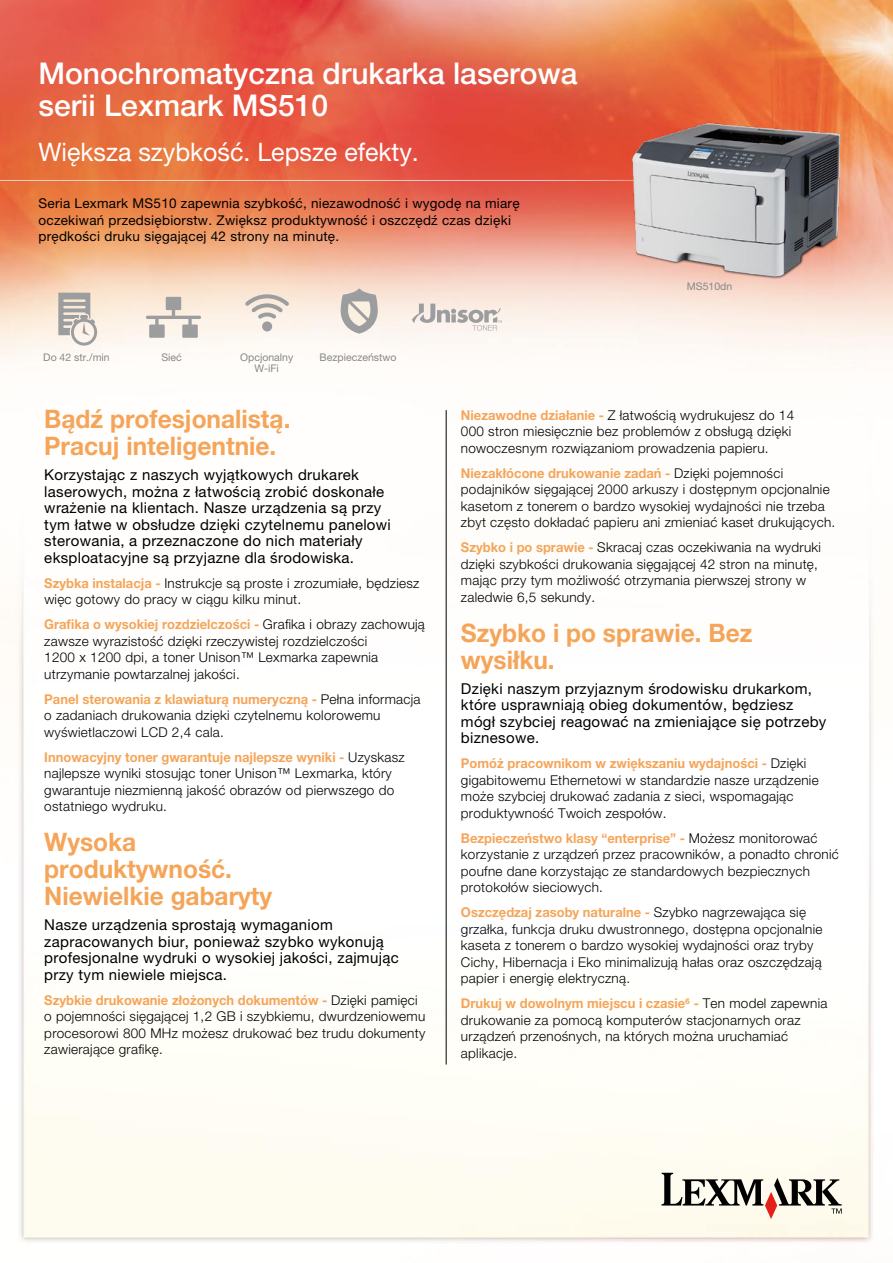
<style>
.page{position:relative;width:893px;height:1263px;background:#fff}
.page>*{position:absolute;margin:0;border:0;box-sizing:border-box;transform-origin:0 0}
.t1{font:500 30px/31.5px "Helvetica Neue LT Pro";color:#fff}
.t2{font:700 25.5px/27px "Helvetica Neue LT Pro";color:#f5a559;scale:.96 1}
.t3{font:25.5px "Helvetica Neue LT Pro";color:#fff}
.t4{font:15px/16.5px "Helvetica Neue LT Pro";letter-spacing:.02em;color:#000}
.t5{font:13.8px "Helvetica Neue LT Std";color:#9c9d9f}
.t6{font:300 13.5px/16.5px "Helvetica Neue LT Pro";letter-spacing:.02em;color:#000}
.t7{font:13.5px/16.5px "Helvetica Neue LT Pro";letter-spacing:.02em;color:#000}
.t8{font:10.5px/11.2px "Helvetica Neue LT Pro";color:#878889;text-align:center}
.s1{font-weight:700;color:#f5a559}
</style>
<div class="page">
<img style="left:0;top:0;width:893px;height:1243px">
<img style="left:0;top:177px;width:893px;height:22px">
<svg style="left:412px;top:304px;width:90px;height:27px"></svg>
<svg style="left:146px;top:297px;width:55px;height:41px"></svg>
<svg style="left:661px;top:1173px;width:181px;height:46px"></svg>
<img style="left:623px;top:113px;width:230px;height:168px">
<svg style="left:58px;top:293px;width:39px;height:53px"></svg>
<svg style="left:341px;top:288px;width:37px;height:46px"></svg>
<div style="left:262px;top:321px;width:10px;height:10px;background:#9c9d9f;border-radius:50%"></div>
<svg style="left:245px;top:294px;width:44px;height:25px"></svg>
<hr style="left:446px;top:410px;width:1px;height:654px;background:#000">
<h1 class="t1" style="left:38px;top:58px;width:541px">Monochromatyczna drukarka laserowa serii Lexmark MS510</h1>
<h2 class="t3" style="left:38px;top:136px;width:382px">Większa szybkość. Lepsze efekty.</h2>
<p class="t7" style="left:38px;top:195px;width:483px">Seria Lexmark MS510 zapewnia szybkość, niezawodność i wygodę na miarę oczekiwań przedsiębiorstw. Zwiększ produktywność i oszczędź czas dzięki prędkości druku sięgającej 42 strony na minutę.</p>
<p class="t8" style="left:43px;top:351px;width:68px">Do 42 str./min</p>
<p class="t8" style="left:161px;top:351px;width:22px">Sieć</p>
<p class="t8" style="left:320px;top:351px;width:78px">Bezpieczeństwo</p>
<p class="t8" style="left:240px;top:351px;width:55px">Opcjonalny<br>W-iFi</p>
<p class="t5" style="left:34px;top:351px;width:81px">Up to 35ppm</p>
<p class="t5" style="left:243px;top:351px;width:64px">Eco-mode</p>
<p class="t5" style="left:338px;top:351px;width:50px">Security</p>
<p class="t8" style="left:687px;top:281px;width:47px">MS510dn</p>
<h2 class="t2" style="left:44px;top:405px;width:258px">Bądź profesjonalistą.<br>Pracuj inteligentnie.</h2>
<p class="t4" style="left:44px;top:466px;width:348px">Korzystając z naszych wyjątkowych drukarek laserowych, można z łatwością zrobić doskonałe wrażenie na klientach. Nasze urządzenia są przy tym łatwe w obsłudze dzięki czytelnemu panelowi sterowania, a przeznaczone do nich materiały eksploatacyjne są przyjazne dla środowiska.</p>
<p class="t6" style="left:44px;top:574px;width:377px"><span class="s1">Szybka instalacja -</span> Instrukcje są proste i zrozumiałe, będziesz więc gotowy do pracy w ciągu kilku minut.</p>
<p class="t6" style="left:44px;top:616px;width:382px"><span class="s1">Grafika o wysokiej rozdzielczości -</span> Grafika i obrazy zachowują zawsze wyrazistość dzięki rzeczywistej rozdzielczości<br>1200 x 1200 dpi, a toner Unison™ Lexmarka zapewnia utrzymanie powtarzalnej jakości.</p>
<p class="t6" style="left:44px;top:690px;width:378px"><span class="s1">Panel sterowania z klawiaturą numeryczną -</span> Pełna informacja o zadaniach drukowania dzięki czytelnemu kolorowemu wyświetlaczowi LCD 2,4 cala.</p>
<p class="t6" style="left:44px;top:748px;width:362px"><span class="s1">Innowacyjny toner gwarantuje najlepsze wyniki -</span> Uzyskasz najlepsze wyniki stosując toner Unison™ Lexmarka, który gwarantuje niezmienną jakość obrazów od pierwszego do ostatniego wydruku.</p>
<h2 class="t2" style="left:44px;top:828px;width:239px">Wysoka produktywność.<br>Niewielkie gabaryty</h2>
<p class="t4" style="left:44px;top:916px;width:356px">Nasze urządzenia sprostają wymaganiom zapracowanych biur, ponieważ szybko wykonują profesjonalne wydruki o wysokiej jakości, zajmując przy tym niewiele miejsca.</p>
<p class="t6" style="left:44px;top:991px;width:382px"><span class="s1">Szybkie drukowanie złożonych dokumentów -</span> Dzięki pamięci o pojemności sięgającej 1,2 GB i szybkiemu, dwurdzeniowemu procesorowi 800 MHz możesz drukować bez trudu dokumenty zawierające grafikę.</p>
<p class="t6" style="left:461px;top:406px;width:335px"><span class="s1">Niezawodne działanie -</span> Z łatwością wydrukujesz do 14<br>000 stron miesięcznie bez problemów z obsługą dzięki nowoczesnym rozwiązaniom prowadzenia papieru.</p>
<p class="t6" style="left:461px;top:464px;width:376px"><span class="s1">Niezakłócone drukowanie zadań -</span> Dzięki pojemności podajników sięgającej 2000 arkuszy i dostępnym opcjonalnie kasetom z tonerem o bardzo wysokiej wydajności nie trzeba zbyt często dokładać papieru ani zmieniać kaset drukujących.</p>
<p class="t6" style="left:461px;top:539px;width:362px"><span class="s1">Szybko i po sprawie -</span> Skracaj czas oczekiwania na wydruki dzięki szybkości drukowania sięgającej 42 stron na minutę, mając przy tym możliwość otrzymania pierwszej strony w zaledwie 6,5 sekundy.</p>
<h2 class="t2" style="left:461px;top:618px;width:305px">Szybko i po sprawie. Bez wysiłku.</h2>
<p class="t4" style="left:461px;top:680px;width:367px">Dzięki naszym przyjaznym środowisku drukarkom, które usprawniają obieg dokumentów, będziesz mógł szybciej reagować na zmieniające się potrzeby biznesowe.</p>
<p class="t6" style="left:461px;top:755px;width:359px"><span class="s1">Pomóż pracownikom w zwiększaniu wydajności -</span> Dzięki gigabitowemu Ethernetowi w standardzie nasze urządzenie może szybciej drukować zadania z sieci, wspomagając produktywność Twoich zespołów.</p>
<p class="t6" style="left:461px;top:829px;width:379px"><span class="s1">Bezpieczeństwo klasy “enterprise” -</span> Możesz monitorować korzystanie z urządzeń przez pracowników, a ponadto chronić poufne dane korzystając ze standardowych bezpiecznych protokołów sieciowych.</p>
<p class="t6" style="left:461px;top:904px;width:363px"><span class="s1">Oszczędzaj zasoby naturalne -</span> Szybko nagrzewająca się grzałka, funkcja druku dwustronnego, dostępna opcjonalnie kaseta z tonerem o bardzo wysokiej wydajności oraz tryby Cichy, Hibernacja i Eko minimalizują hałas oraz oszczędzają papier i energię elektryczną.</p>
<p class="t6" style="left:461px;top:995px;width:368px"><span class="s1">Drukuj w dowolnym miejscu i czasie</span><sup>6</sup> <span class="s1">-</span> Ten model zapewnia drukowanie za pomocą komputerów stacjonarnych oraz urządzeń przenośnych, na których można uruchamiać aplikacje.</p>
</div>
